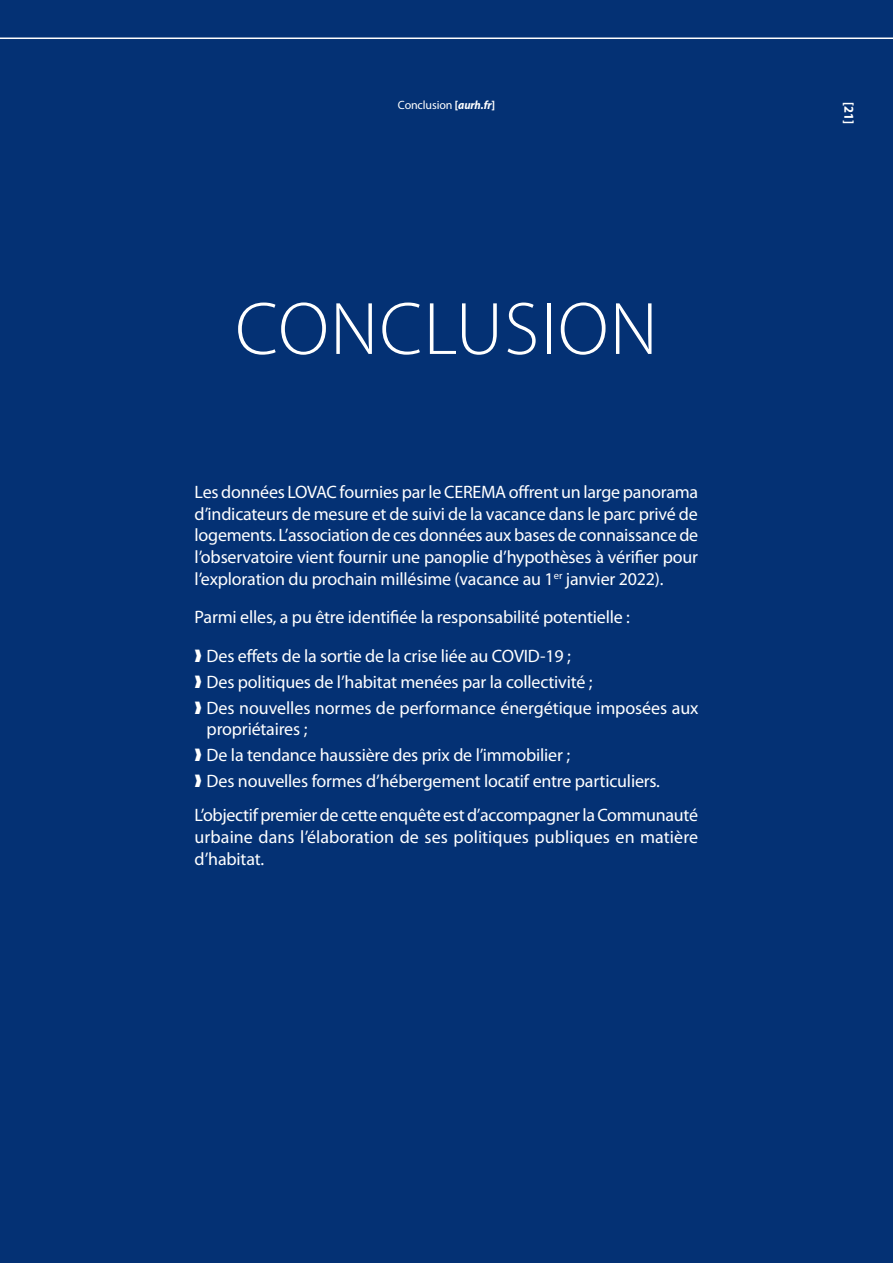
<style>
.page{position:relative;width:893px;height:1263px;background:#043174}
.page>*{position:absolute;margin:0;border:0;box-sizing:border-box;transform-origin:0 0}
.sommaire{font:300 75px "Myriad Pro";letter-spacing:.02em;color:#fff}
.texte{font:18px/21.6px "Myriad Pro";letter-spacing:-.01em;color:#fff;text-align:justify}
.t1{font:700 semi-condensed 13.5px "Myriad Pro";color:#fff}
.t2{font:12px "Myriad Pro";letter-spacing:-.01em;color:#fff}
.s1{font-weight:700;font-stretch:semi-condensed}
.s2{font-weight:700;font-style:italic;font-stretch:semi-condensed}
</style>
<div class="page">
<hr style="left:0;top:38px;width:893px;height:1px;background:#fff">
<p class="t2" style="left:398px;top:97px;width:99px">Conclusion <span class="s1">[</span><span class="s2">aurh.fr</span><span class="s1">]</span></p>
<p class="sommaire" style="left:235px;top:284px;width:424px">CONCLUSION</p>
<p class="texte" style="left:195px;top:481px;width:505px">Les données LOVAC fournies par le CEREMA offrent un large panorama d’indicateurs de mesure et de suivi de la vacance dans le parc privé de logements. L’association de ces données aux bases de connaissance de l’observatoire vient fournir une panoplie d’hypothèses à vérifier pour l’exploration du prochain millésime (vacance au 1<sup>er</sup> janvier 2022).</p>
<p class="texte" style="left:195px;top:606px;width:437px">Parmi elles, a pu être identifiée la responsabilité potentielle :</p>
<p class="texte" style="left:207px;top:645px;width:366px">Des effets de la sortie de la crise liée au COVID-19 ;</p>
<p class="texte" style="left:207px;top:671px;width:387px">Des politiques de l’habitat menées par la collectivité ;</p>
<p class="texte" style="left:207px;top:696px;width:493px">Des nouvelles normes de performance énergétique imposées aux propriétaires ;</p>
<p class="texte" style="left:207px;top:744px;width:365px">De la tendance haussière des prix de l’immobilier ;</p>
<p class="texte" style="left:207px;top:770px;width:455px">Des nouvelles formes d’hébergement locatif entre particuliers.</p>
<p class="texte" style="left:195px;top:804px;width:505px">L’objectif premier de cette enquête est d’accompagner la Communauté urbaine dans l’élaboration de ses politiques publiques en matière d’habitat.</p>
<p class="t1" style="left:858px;top:102px;width:23px;rotate:90deg">[21]</p>
</div>
